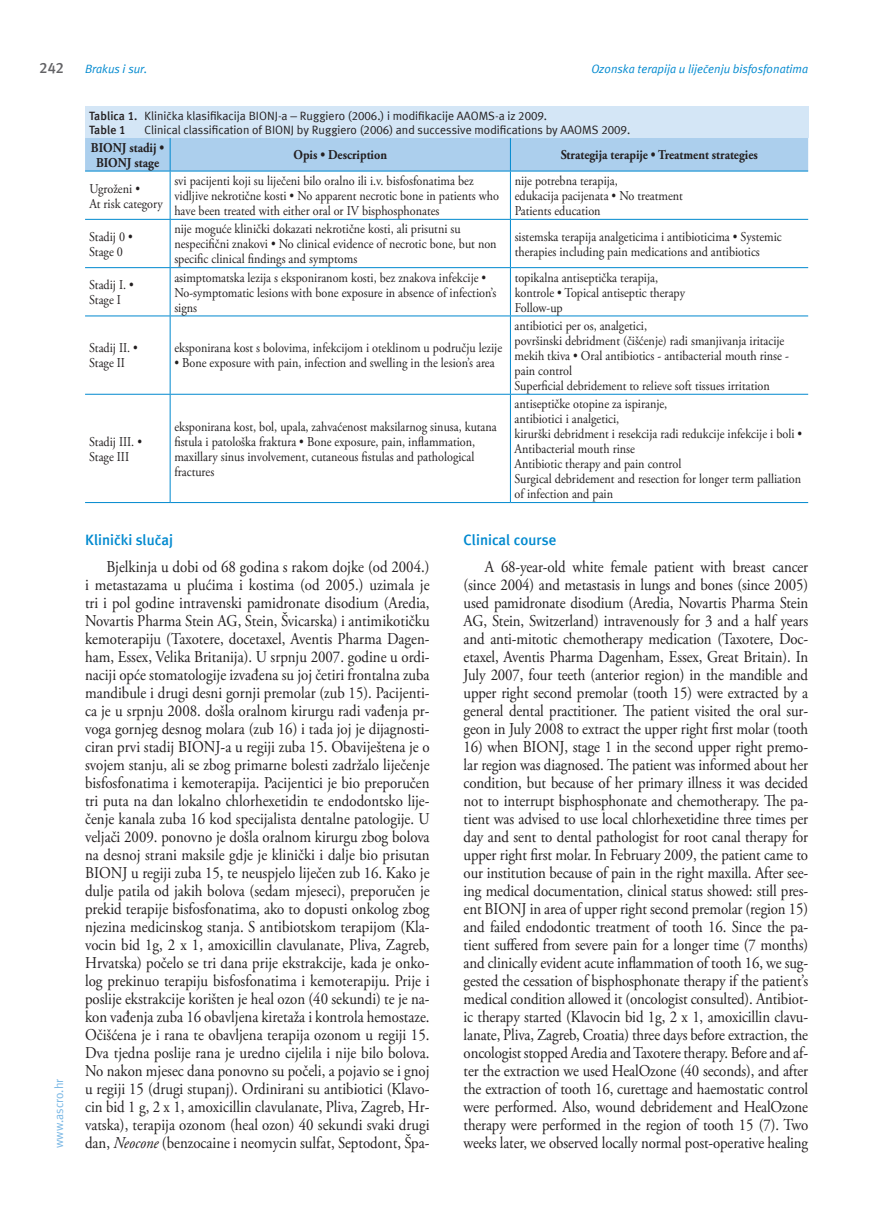
<style>
.page{position:relative;width:872px;height:1212px;background:#fff}
.page>*{position:absolute;margin:0;border:0;box-sizing:border-box;transform-origin:0 0}
.t1{font:16.5px/18px "Adobe Garamond Pro";letter-spacing:-.01em;color:#231f20;text-align:justify;scale:.9 1}
.t2{font:700 15px "Meta ASC";color:#0089cf}
.t3{font:700 15px "Meta ASC";color:#636366}
.t4{font:13.5px/15px "Adobe Garamond Pro";color:#231f20;scale:.9 1}
.t5{font:700 13.5px/15px "Adobe Garamond Pro";color:#231f20;text-align:center;scale:.9 1}
.t6{font:12px/13.5px "Meta ASC";color:#231f20}
.t7{font:italic 12px "Meta ASC";color:#0089cf}
.t8{font:12px "Meta ASC";color:#77b6e4}
.s1{font-weight:700}
.s2{font-style:italic}
</style>
<div class="page">
<div style="left:85px;top:138px;width:723px;height:33px;background:#accfed"></div>
<hr style="left:170px;top:138px;width:1px;height:33px;background:#0089cf">
<hr style="left:510px;top:138px;width:1px;height:33px;background:#0089cf">
<hr style="left:85px;top:171px;width:85px;height:1px;background:#0089cf">
<hr style="left:170px;top:171px;width:340px;height:1px;background:#0089cf">
<hr style="left:170px;top:171px;width:1px;height:48px;background:#0089cf">
<hr style="left:510px;top:171px;width:298px;height:1px;background:#0089cf">
<hr style="left:510px;top:171px;width:1px;height:48px;background:#0089cf">
<hr style="left:85px;top:219px;width:85px;height:1px;background:#0089cf">
<hr style="left:170px;top:219px;width:340px;height:1px;background:#0089cf">
<hr style="left:170px;top:220px;width:1px;height:47px;background:#0089cf">
<hr style="left:510px;top:219px;width:298px;height:1px;background:#0089cf">
<hr style="left:510px;top:220px;width:1px;height:47px;background:#0089cf">
<hr style="left:85px;top:267px;width:85px;height:1px;background:#0089cf">
<hr style="left:170px;top:267px;width:340px;height:1px;background:#0089cf">
<hr style="left:170px;top:268px;width:1px;height:48px;background:#0089cf">
<hr style="left:510px;top:267px;width:298px;height:1px;background:#0089cf">
<hr style="left:510px;top:268px;width:1px;height:48px;background:#0089cf">
<hr style="left:85px;top:316px;width:85px;height:1px;background:#0089cf">
<hr style="left:170px;top:316px;width:340px;height:1px;background:#0089cf">
<hr style="left:170px;top:316px;width:1px;height:78px;background:#0089cf">
<hr style="left:510px;top:316px;width:298px;height:1px;background:#0089cf">
<hr style="left:510px;top:316px;width:1px;height:78px;background:#0089cf">
<hr style="left:85px;top:394px;width:85px;height:1px;background:#0089cf">
<hr style="left:170px;top:394px;width:340px;height:1px;background:#0089cf">
<hr style="left:170px;top:395px;width:1px;height:107px;background:#0089cf">
<hr style="left:510px;top:394px;width:298px;height:1px;background:#0089cf">
<hr style="left:510px;top:395px;width:1px;height:107px;background:#0089cf">
<hr style="left:85px;top:502px;width:85px;height:1px;background:#0089cf">
<hr style="left:170px;top:502px;width:340px;height:1px;background:#0089cf">
<hr style="left:510px;top:502px;width:298px;height:1px;background:#0089cf">
<div style="left:85px;top:106px;width:723px;height:32px;background:#d4e6f6"></div>
<p class="t3" style="left:40px;top:59px;width:26px">242</p>
<p class="t7" style="left:591px;top:62px;width:218px">Ozonska terapija u liječenju bisfosfonatima</p>
<p class="t7" style="left:85px;top:62px;width:64px">Brakus i sur.</p>
<p class="t6" style="left:89px;top:109px;width:459px"><span class="s1">Tablica 1.</span> Klinička klasifikacija BIONJ-a – Ruggiero (2006.) i modifikacije AAOMS-a iz 2009.<br><span class="s1">Table 1</span></p>
<p class="t6" style="left:145px;top:122px;width:487px">Clinical classification of BIONJ by Ruggiero (2006) and successive modifications by AAOMS 2009.</p>
<p class="t5" style="left:91px;top:140px;width:83px">BIONJ stadij •<br>BIONJ stage</p>
<p class="t5" style="left:293px;top:148px;width:105px">Opis • Description</p>
<p class="t5" style="left:561px;top:148px;width:220px">Strategija terapije • Treatment strategies</p>
<p class="t4" style="left:89px;top:181px;width:83px">Ugroženi •<br>At risk category</p>
<p class="t4" style="left:174px;top:174px;width:362px">svi pacijenti koji su liječeni bilo oralno ili i.v. bisfosfonatima bez vidljive nekrotične kosti • No apparent necrotic bone in patients who have been treated with either oral or IV bisphosphonates</p>
<p class="t4" style="left:514px;top:174px;width:189px">nije potrebna terapija,<br>edukacija pacijenata • No treatment<br>Patients education</p>
<p class="t4" style="left:89px;top:230px;width:50px">Stadij 0 •<br>Stage 0</p>
<p class="t4" style="left:174px;top:222px;width:359px">nije moguće klinički dokazati nekrotične kosti, ali prisutni su nespecifični znakovi • No clinical evidence of necrotic bone, but non specific clinical findings and symptoms</p>
<p class="t4" style="left:514px;top:230px;width:298px">sistemska terapija analgeticima i antibioticima • Systemic therapies including pain medications and antibiotics</p>
<p class="t4" style="left:89px;top:278px;width:51px">Stadij I. •<br>Stage I</p>
<p class="t4" style="left:174px;top:270px;width:359px">asimptomatska lezija s eksponiranom kosti, bez znakova infekcije •<br>No-symptomatic lesions with bone exposure in absence of infection’s signs</p>
<p class="t4" style="left:514px;top:270px;width:191px">topikalna antiseptička terapija, kontrole • Topical antiseptic therapy<br>Follow-up</p>
<p class="t4" style="left:89px;top:341px;width:56px">Stadij II. •<br>Stage II</p>
<p class="t4" style="left:174px;top:341px;width:366px">eksponirana kost s bolovima, infekcijom i oteklinom u području lezije</p>
<p class="t4" style="left:514px;top:319px;width:306px">antibiotici per os, analgetici,<br>površinski debridment (čišćenje) radi smanjivanja iritacije mekih tkiva • Oral antibiotics - antibacterial mouth rinse - pain control<br>Superficial debridement to relieve soft tissues irritation</p>
<p class="t4" style="left:174px;top:356px;width:357px">• Bone exposure with pain, infection and swelling in the lesion’s area</p>
<p class="t8" style="left:52px;top:1148px;width:71px;rotate:-90deg">www.ascro.hr</p>
<p class="t4" style="left:89px;top:434px;width:60px">Stadij III. •<br>Stage III</p>
<p class="t4" style="left:174px;top:419px;width:360px">eksponirana kost, bol, upala, zahvaćenost maksilarnog sinusa, kutana fistula i patološka fraktura • Bone exposure, pain, inflammation, maxillary sinus involvement, cutaneous fistulas and pathological fractures</p>
<p class="t4" style="left:514px;top:397px;width:321px">antiseptičke otopine za ispiranje,<br>antibiotici i analgetici,<br>kirurški debridment i resekcija radi redukcije infekcije i boli • Antibacterial mouth rinse<br>Antibiotic therapy and pain control<br>Surgical debridement and resection for longer term palliation of infection and pain</p>
<p class="t2" style="left:85px;top:531px;width:90px">Klinički slučaj</p>
<p class="t1" style="left:85px;top:558px;width:384px;text-indent:21px">Bjelkinja u dobi od 68 godina s rakom dojke (od 2004.) i metastazama u plućima i kostima (od 2005.) uzimala je tri i pol godine intravenski pamidronate disodium (Aredia, Novartis Pharma Stein AG, Stein, Švicarska) i antimikotičku kemoterapiju (Taxotere, docetaxel, Aventis Pharma Dagen&shy;ham, Essex, Velika Britanija). U srpnju 2007. godine u ordi&shy;naciji opće stomatologije izvađena su joj četiri frontalna zuba mandibule i drugi desni gornji premolar (zub 15). Pacijenti&shy;ca je u srpnju 2008. došla oralnom kirurgu radi vađenja pr&shy;voga gornjeg desnog molara (zub 16) i tada joj je dijagnosti&shy;ciran prvi stadij BIONJ-a u regiji zuba 15. Obaviještena je o svojem stanju, ali se zbog primarne bolesti zadržalo liječenje bisfosfonatima i kemoterapija. Pacijentici je bio preporučen tri puta na dan lokalno chlorhexetidin te endodontsko lije&shy;čenje kanala zuba 16 kod specijalista dentalne patologije. U veljači 2009. ponovno je došla oralnom kirurgu zbog bolova na desnoj strani maksile gdje je klinički i dalje bio prisutan BIONJ u regiji zuba 15, te neuspjelo liječen zub 16. Kako je dulje patila od jakih bolova (sedam mjeseci), preporučen je prekid terapije bisfosfonatima, ako to dopusti onkolog zbog njezina medicinskog stanja. S antibiotskom terapijom (Kla&shy;vocin bid 1g, 2 x 1, amoxicillin clavulanate, Pliva, Zagreb, Hrvatska) počelo se tri dana prije ekstrakcije, kada je onko&shy;log prekinuo terapiju bisfosfonatima i kemoterapiju. Prije i poslije ekstrakcije korišten je heal ozon (40 sekundi) te je na&shy;kon vađenja zuba 16 obavljena kiretaža i kontrola hemostaze.<br>Očišćena je i rana te obavljena terapija ozonom u regiji 15.<br>Dva tjedna poslije rana je uredno cijelila i nije bilo bolova.<br>No nakon mjesec dana ponovno su počeli, a pojavio se i gnoj u regiji 15 (drugi stupanj). Ordinirani su antibiotici (Klavo&shy;cin bid 1 g, 2 x 1, amoxicillin clavulanate, Pliva, Zagreb, Hr&shy;vatska), terapija ozonom (heal ozon) 40 sekundi svaki drugi dan, <span class="s2">Neocone</span> (benzocaine i neomycin sulfat, Septodont, Špa-</p>
<p class="t2" style="left:463px;top:531px;width:94px">Clinical course</p>
<p class="t1" style="left:463px;top:558px;width:384px;text-indent:21px">A 68-year-old white female patient with breast cancer (since 2004) and metastasis in lungs and bones (since 2005) used pamidronate disodium (Aredia, Novartis Pharma Stein AG, Stein, Switzerland) intravenously for 3 and a half years and anti-mitotic chemotherapy medication (Taxotere, Doc&shy;etaxel, Aventis Pharma Dagenham, Essex, Great Britain). In July 2007, four teeth (anterior region) in the mandible and upper right second premolar (tooth 15) were extracted by a general dental practitioner. The patient visited the oral sur&shy;geon in July 2008 to extract the upper right first molar (tooth</p>
<p class="t1" style="left:463px;top:738px;width:384px">16) when BIONJ, stage 1 in the second upper right premo&shy;lar region was diagnosed. The patient was informed about her condition, but because of her primary illness it was decided not to interrupt bisphosphonate and chemotherapy. The pa&shy;tient was advised to use local chlorhexetidine three times per day and sent to dental pathologist for root canal therapy for upper right first molar. In February 2009, the patient came to our institution because of pain in the right maxilla. After see&shy;ing medical documentation, clinical status showed: still pres&shy;ent BIONJ in area of upper right second premolar (region 15) and failed endodontic treatment of tooth 16. Since the pa&shy;tient suffered from severe pain for a longer time (7 months) and clinically evident acute inflammation of tooth 16, we sug&shy;gested the cessation of bisphosphonate therapy if the patient’s medical condition allowed it (oncologist consulted). Antibiot&shy;ic therapy started (Klavocin bid 1g, 2 x 1, amoxicillin clavu&shy;lanate, Pliva, Zagreb, Croatia) three days before extraction, the oncologist stopped Aredia and Taxotere therapy. Before and af&shy;ter the extraction we used HealOzone (40 seconds), and after the extraction of tooth 16, curettage and haemostatic control were performed. Also, wound debridement and HealOzone therapy were performed in the region of tooth 15 (7). Two weeks later, we observed locally normal post-operative healing</p>
</div>
